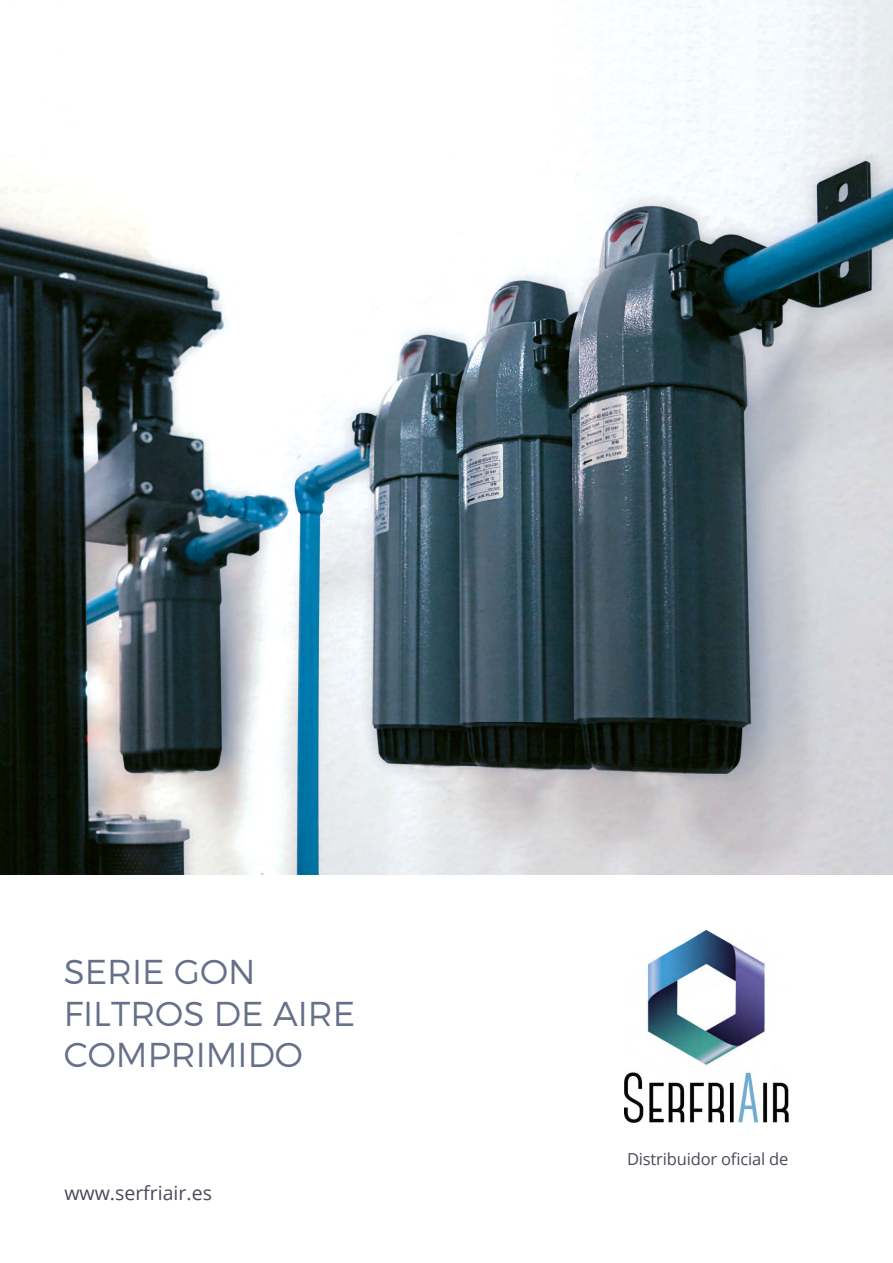
<style>
.page{position:relative;width:893px;height:1263px;background:#fff}
.page>*{position:absolute;margin:0;border:0;box-sizing:border-box;transform-origin:0 0}
.t1{font:300 34.5px/41.4px "Montserrat";color:#667089}
.t2{font:19.5px "Open Sans";color:#484b56}
.t3{font:16.5px "Open Sans";letter-spacing:-.01em;color:#484b56}
</style>
<div class="page">
<img style="left:0;top:0;width:893px;height:874px">
<img style="left:624px;top:930px;width:165px;height:192px">
<p class="t1" style="left:64px;top:950px;width:293px">SERIE GON<br>FILTROS DE AIRE<br>COMPRIMIDO</p>
<p class="t2" style="left:64px;top:1179px;width:149px">www.serfriair.es</p>
<p class="t3" style="left:627px;top:1148px;width:163px">Distribuidor oficial de</p>
</div>
